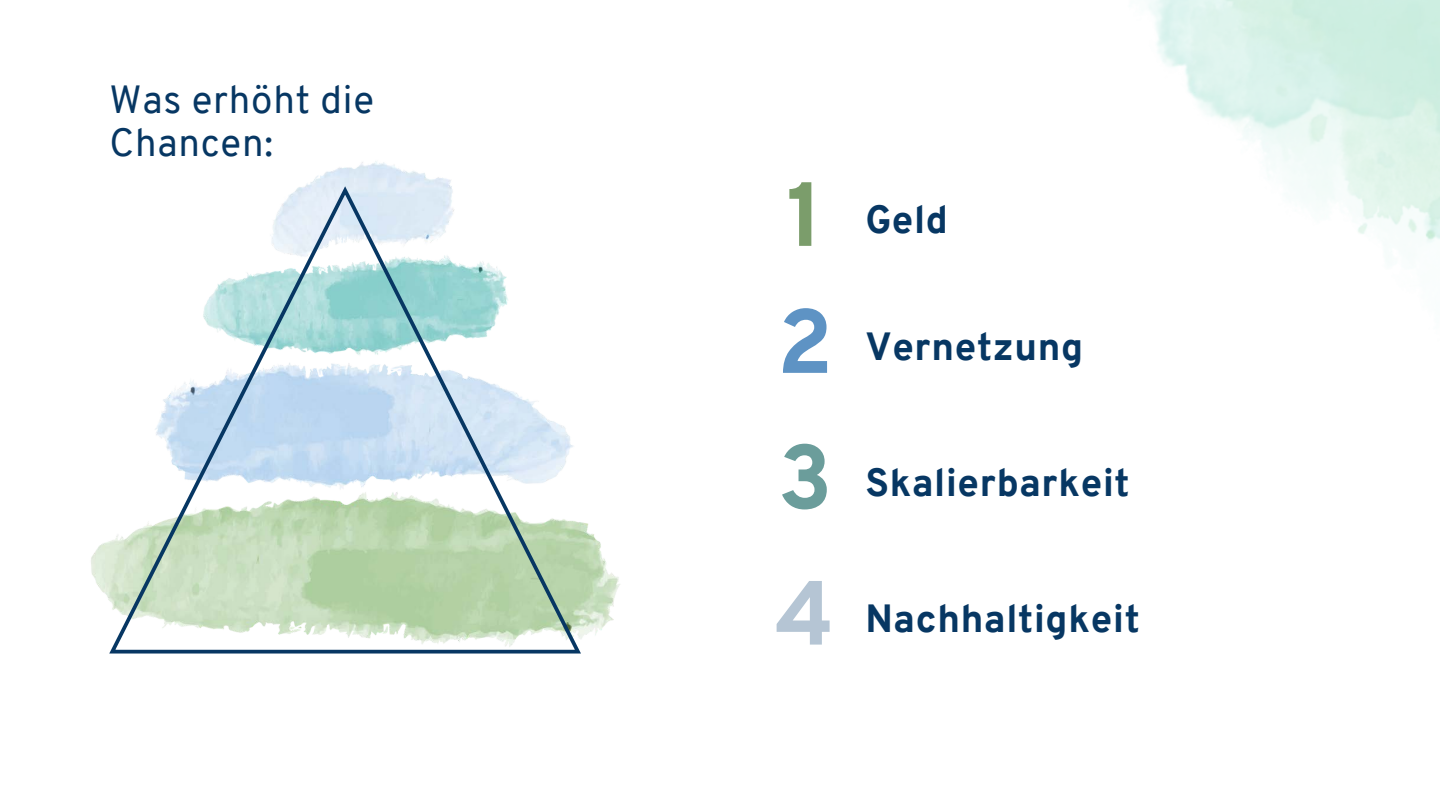
<style>
.page{position:relative;width:1440px;height:810px;background:#fff}
.page>*{position:absolute;margin:0;border:0;box-sizing:border-box;transform-origin:0 0}
.t1{font:800 90.9px "Overpass";color:#7b9d6b}
.t2{font:800 90.9px "Overpass";color:#5e93c4}
.t3{font:800 90.9px "Overpass";color:#6b9d9b}
.t4{font:800 90.9px "Overpass";color:#b5c5d4}
.t5{font:800 38.4px "Overpass";letter-spacing:.02em;color:#073763}
.t6{font:38.4px/42.8px "Overpass";letter-spacing:.02em;color:#073763}
</style>
<div class="page">
<img style="left:91px;top:161px;width:529px;height:478px">
<svg style="left:109px;top:186px;width:472px;height:468px"></svg>
<p class="t6" style="left:110px;top:82px;width:266px">Was erhöht die<br>Chancen:</p>
<h1 class="t1" style="left:786px;top:178px;width:39px">1</h1>
<h1 class="t2" style="left:777px;top:305px;width:57px">2</h1>
<h1 class="t3" style="left:778px;top:440px;width:56px">3</h1>
<h1 class="t4" style="left:776px;top:576px;width:61px">4</h1>
<p class="t5" style="left:865px;top:204px;width:84px">Geld</p>
<p class="t5" style="left:865px;top:331px;width:219px">Vernetzung</p>
<p class="t5" style="left:865px;top:467px;width:266px">Skalierbarkeit</p>
<p class="t5" style="left:865px;top:603px;width:276px">Nachhaltigkeit</p>
</div>
